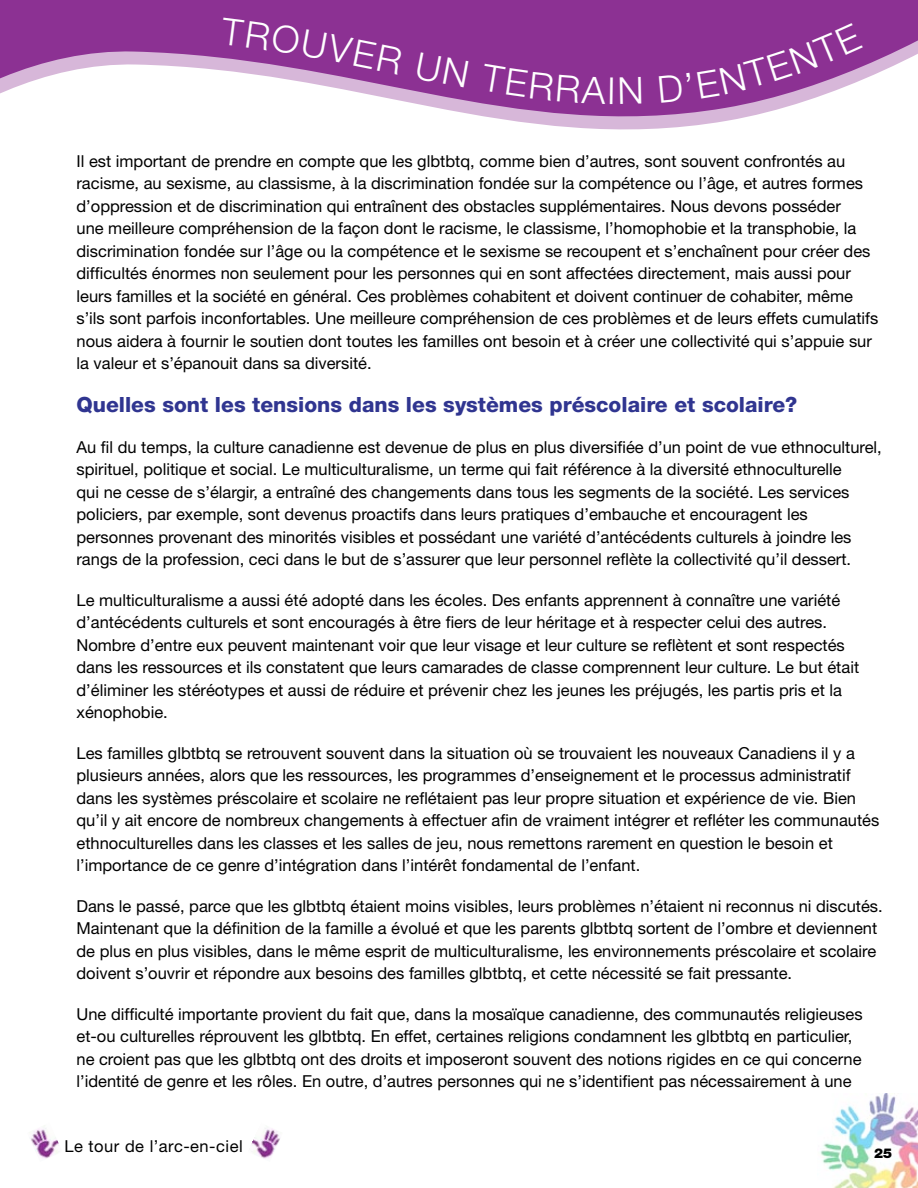
<style>
.page{position:relative;width:918px;height:1188px;background:#fff}
.page>*{position:absolute;margin:0;border:0;box-sizing:border-box;transform-origin:0 0}
.t1{font:300 37.2px "Helvetica Neue";color:#fff}
.t2{font:800 21px "Helvetica Neue";color:#303590}
.t3{font:16.5px/22.5px "Helvetica Neue";color:#000}
.t4{font:16.5px "Helvetica Neue";letter-spacing:.03em;color:#000}
.t5{font:900 13.5px "Helvetica Neue";color:#000}
</style>
<div class="page">
<img style="left:30px;top:1125px;width:29px;height:34px">
<img style="left:251px;top:1128px;width:29px;height:31px">
<svg style="left:418px;top:0;width:500px;height:130px"></svg>
<img style="left:820px;top:1094px;width:98px;height:94px">
<svg style="left:0;top:0;width:906px;height:104px"></svg>
<h1 class="t1" style="left:334px;top:25px;width:144px;rotate:11deg">ver un</h1>
<p class="t3" style="left:76px;top:149px;width:803px">Il est important de prendre en compte que les glbtbtq, comme bien d’autres, sont souvent confrontés au racisme, au sexisme, au classisme, à la discrimination fondée sur la compétence ou l’âge, et autres formes d’oppression et de discrimination qui entraînent des obstacles supplémentaires. Nous devons posséder<br>une meilleure compréhension de la façon dont le racisme, le classisme, l’homophobie et la transphobie, la discrimination fondée sur l’âge ou la compétence et le sexisme se recoupent et s’enchaînent pour créer des difficultés énormes non seulement pour les personnes qui en sont affectées directement, mais aussi pour leurs familles et la société en général. Ces problèmes cohabitent et doivent continuer de cohabiter, même s’ils sont parfois inconfortables. Une meilleure compréhension de ces problèmes et de leurs effets cumulatifs nous aidera à fournir le soutien dont toutes les familles ont besoin et à créer une collectivité qui s’appuie sur la valeur et s’épanouit dans sa diversité.</p>
<p class="t2" style="left:76px;top:392px;width:722px">Quelles sont les tensions dans les systèmes préscolaire et scolaire?</p>
<p class="t3" style="left:76px;top:435px;width:807px">Au fil du temps, la culture canadienne est devenue de plus en plus diversifiée d’un point de vue ethnoculturel, spirituel, politique et social. Le multiculturalisme, un terme qui fait référence à la diversité ethnoculturelle<br>qui ne cesse de s’élargir, a entraîné des changements dans tous les segments de la société. Les services policiers, par exemple, sont devenus proactifs dans leurs pratiques d’embauche et encouragent les personnes provenant des minorités visibles et possédant une variété d’antécédents culturels à joindre les rangs de la profession, ceci dans le but de s’assurer que leur personnel reflète la collectivité qu’il dessert.</p>
<p class="t3" style="left:76px;top:589px;width:784px">Le multiculturalisme a aussi été adopté dans les écoles. Des enfants apprennent à connaître une variété d’antécédents culturels et sont encouragés à être fiers de leur héritage et à respecter celui des autres.<br>Nombre d’entre eux peuvent maintenant voir que leur visage et leur culture se reflètent et sont respectés dans les ressources et ils constatent que leurs camarades de classe comprennent leur culture. Le but était d’éliminer les stéréotypes et aussi de réduire et prévenir chez les jeunes les préjugés, les partis pris et la xénophobie.</p>
<p class="t3" style="left:76px;top:742px;width:804px">Les familles glbtbtq se retrouvent souvent dans la situation où se trouvaient les nouveaux Canadiens il y a plusieurs années, alors que les ressources, les programmes d’enseignement et le processus administratif dans les systèmes préscolaire et scolaire ne reflétaient pas leur propre situation et expérience de vie. Bien qu’il y ait encore de nombreux changements à effectuer afin de vraiment intégrer et refléter les communautés ethnoculturelles dans les classes et les salles de jeu, nous remettons rarement en question le besoin et l’importance de ce genre d’intégration dans l’intérêt fondamental de l’enfant.</p>
<p class="t3" style="left:76px;top:895px;width:808px">Dans le passé, parce que les glbtbtq étaient moins visibles, leurs problèmes n’étaient ni reconnus ni discutés.<br>Maintenant que la définition de la famille a évolué et que les parents glbtbtq sortent de l’ombre et deviennent de plus en plus visibles, dans le même esprit de multiculturalisme, les environnements préscolaire et scolaire doivent s’ouvrir et répondre aux besoins des familles glbtbtq, et cette nécessité se fait pressante.</p>
<p class="t3" style="left:76px;top:1003px;width:788px">Une difficulté importante provient du fait que, dans la mosaïque canadienne, des communautés religieuses et-ou culturelles réprouvent les glbtbtq. En effet, certaines religions condamnent les glbtbtq en particulier, ne croient pas que les glbtbtq ont des droits et imposeront souvent des notions rigides en ce qui concerne l’identité de genre et les rôles. En outre, d’autres personnes qui ne s’identifient pas nécessairement à une</p>
<p class="t4" style="left:64px;top:1136px;width:180px">Le tour de l’arc-en-ciel</p>
<p class="t5" style="left:874px;top:1145px;width:20px">25</p>
</div>
